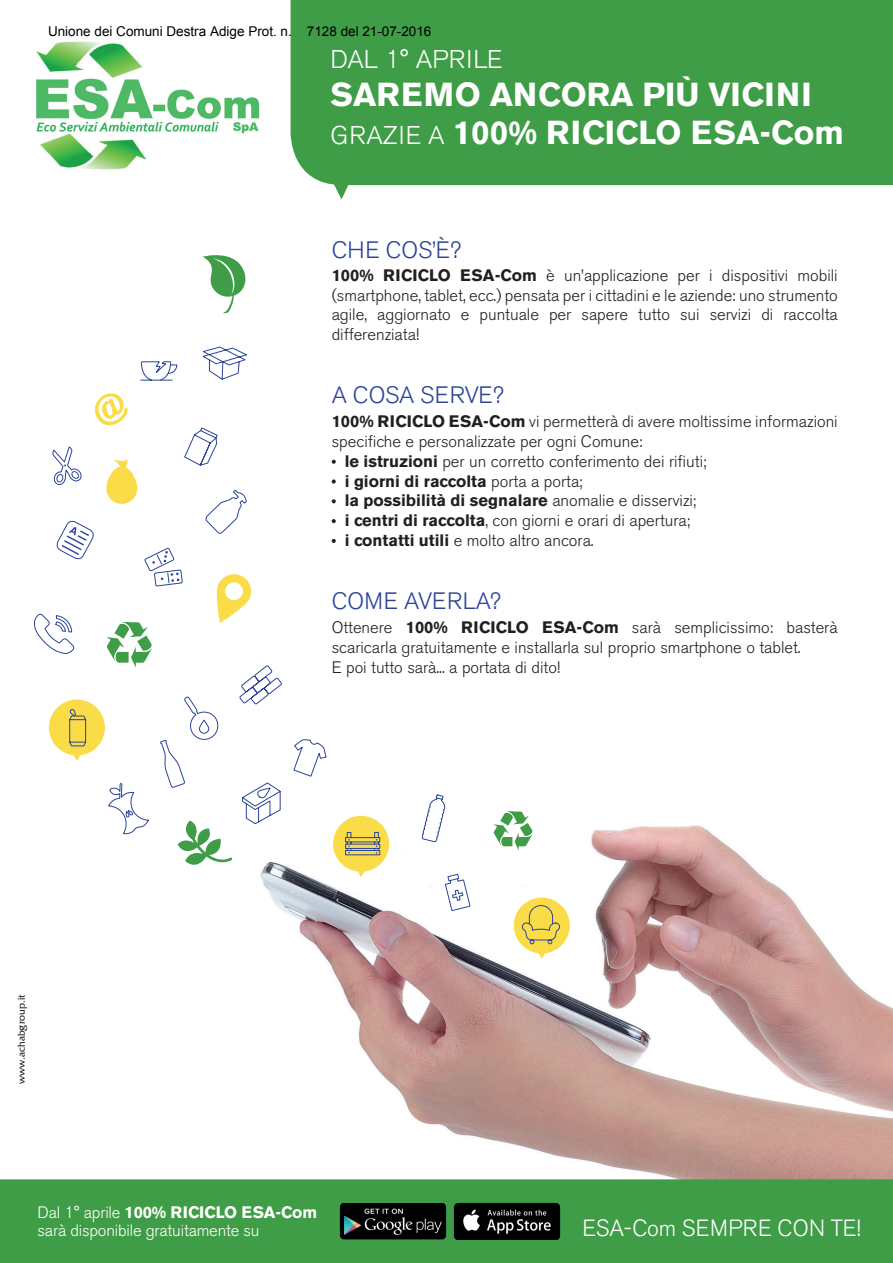
<style>
.page{position:relative;width:893px;height:1263px;background:#fff}
.page>*{position:absolute;margin:0;border:0;box-sizing:border-box;transform-origin:0 0}
.t1{font:700 33px/38.2px "Akzidenz Grotesk BE";color:#fff}
.t2{font:300 25.5px "Akzidenz Grotesk BE";color:#fff}
.t3{font:300 23.55px "Akzidenz Grotesk BE";letter-spacing:.01em;color:#2b4498}
.t4{font:300 23.55px "Akzidenz Grotesk BE";letter-spacing:-.01em;color:#2b4498}
.t5{font:300 23.25px "Akzidenz Grotesk BE";letter-spacing:.01em;color:#fff}
.t6{font:300 16.5px/19.8px "Akzidenz Grotesk BE";color:#231f20;text-align:justify}
.t7{font:700 16.5px "Akzidenz Grotesk BE";color:#231f20}
.t8{font:300 16.5px/18px "Akzidenz Grotesk BE";letter-spacing:-.01em;color:#fff}
.t9{font:13.5px "Arial";color:#000}
.t10{font:10.5px "Fritz";color:#231f20}
.s1{font-weight:300;font-size:25.5px}
.s2{font-weight:700}
.s3{font-weight:300}
</style>
<div class="page">
<div style="left:291px;top:0;width:602px;height:185px;background:#3e9d46"></div>
<img style="left:232px;top:806px;width:661px;height:373px">
<img style="left:36px;top:41px;width:224px;height:129px">
<svg style="left:332px;top:460px;width:4px;height:4px"></svg>
<svg style="left:332px;top:479px;width:4px;height:4px"></svg>
<svg style="left:332px;top:499px;width:4px;height:4px"></svg>
<svg style="left:332px;top:519px;width:4px;height:4px"></svg>
<svg style="left:332px;top:539px;width:4px;height:4px"></svg>
<svg style="left:202px;top:346px;width:45px;height:34px"></svg>
<svg style="left:49px;top:699px;width:56px;height:62px"></svg>
<svg style="left:140px;top:361px;width:38px;height:20px"></svg>
<svg style="left:422px;top:794px;width:23px;height:48px"></svg>
<svg style="left:293px;top:740px;width:34px;height:37px"></svg>
<svg style="left:514px;top:897px;width:56px;height:62px"></svg>
<svg style="left:184px;top:427px;width:34px;height:39px"></svg>
<svg style="left:445px;top:873px;width:26px;height:37px"></svg>
<svg style="left:333px;top:816px;width:56px;height:61px"></svg>
<svg style="left:52px;top:446px;width:30px;height:39px"></svg>
<svg style="left:333px;top:182px;width:17px;height:17px"></svg>
<svg style="left:160px;top:696px;width:59px;height:92px"></svg>
<svg style="left:239px;top:665px;width:43px;height:40px"></svg>
<svg style="left:144px;top:547px;width:39px;height:40px"></svg>
<svg style="left:493px;top:811px;width:40px;height:40px"></svg>
<svg style="left:106px;top:622px;width:46px;height:46px"></svg>
<svg style="left:106px;top:459px;width:31px;height:45px"></svg>
<svg style="left:178px;top:820px;width:54px;height:45px"></svg>
<svg style="left:108px;top:783px;width:41px;height:51px"></svg>
<svg style="left:94px;top:393px;width:34px;height:33px"></svg>
<svg style="left:56px;top:520px;width:38px;height:40px"></svg>
<svg style="left:216px;top:574px;width:36px;height:49px"></svg>
<svg style="left:34px;top:613px;width:41px;height:41px"></svg>
<div style="left:0;top:1179px;width:893px;height:84px;background:#3e9d46"></div>
<img style="left:339px;top:1203px;width:107px;height:40px">
<img style="left:453px;top:1201px;width:107px;height:39px">
<svg style="left:203px;top:255px;width:43px;height:58px"></svg>
<svg style="left:205px;top:489px;width:42px;height:45px"></svg>
<svg style="left:241px;top:782px;width:41px;height:43px"></svg>
<p class="t9" style="left:48px;top:24px;width:385px">Unione dei Comuni Destra Adige Prot. n. 7128 del 21-07-2016</p>
<h2 class="t2" style="left:330px;top:45px;width:174px">DAL 1° APRILE</h2>
<h1 class="t1" style="left:330px;top:76px;width:515px">SAREMO ANCORA PIÙ VICINI<br><span class="s1">GRAZIE A</span> 100% RICICLO ESA-Com</h1>
<h3 class="t3" style="left:332px;top:237px;width:131px">CHE COS’È?</h3>
<p class="t6" style="left:332px;top:265px;width:508px"><span class="s2">100% RICICLO ESA-Com</span> è un’applicazione per i dispositivi mobili (smartphone, tablet, ecc.) pensata per i cittadini e le aziende: uno strumento agile, aggiornato e puntuale per sapere tutto sui servizi di raccolta differenziata!</p>
<h3 class="t4" style="left:332px;top:382px;width:174px">A COSA SERVE?</h3>
<p class="t6" style="left:332px;top:412px;width:508px"><span class="s2">100% RICICLO ESA-Com</span> vi permetterà di avere moltissime informazioni</p>
<p class="t6" style="left:332px;top:432px;width:312px">specifiche e personalizzate per ogni Comune:</p>
<p class="t6" style="left:345px;top:451px;width:363px"><span class="s2">le istruzioni</span> per un corretto conferimento dei rifiuti;</p>
<p class="t7" style="left:345px;top:471px;width:239px">i giorni di raccolta <span class="s3">porta a porta;</span></p>
<p class="t7" style="left:345px;top:491px;width:353px">la possibilità di segnalare <span class="s3">anomalie e disservizi;</span></p>
<p class="t6" style="left:345px;top:511px;width:347px"><span class="s2">i centri di raccolta</span>, con giorni e orari di apertura;</p>
<p class="t6" style="left:345px;top:531px;width:250px"><span class="s2">i contatti utili</span> e molto altro ancora.</p>
<h3 class="t3" style="left:332px;top:588px;width:171px">COME AVERLA?</h3>
<p class="t6" style="left:332px;top:618px;width:508px;text-align:left">Ottenere <span class="s2">100% RICICLO ESA-Com</span> sarà semplicissimo: basterà scaricarla gratuitamente e installarla sul proprio smartphone o tablet.<br>E poi tutto sarà... a portata di dito!</p>
<p class="t10" style="left:15px;top:1084px;width:92px;rotate:-90deg">www.achabgroup.it</p>
<p class="t8" style="left:38px;top:1203px;width:281px">Dal 1° aprile <span class="s2">100% RICICLO ESA-Com </span>sarà disponibile gratuitamente su</p>
<h3 class="t5" style="left:583px;top:1214px;width:280px">ESA-Com SEMPRE CON TE!</h3>
</div>
